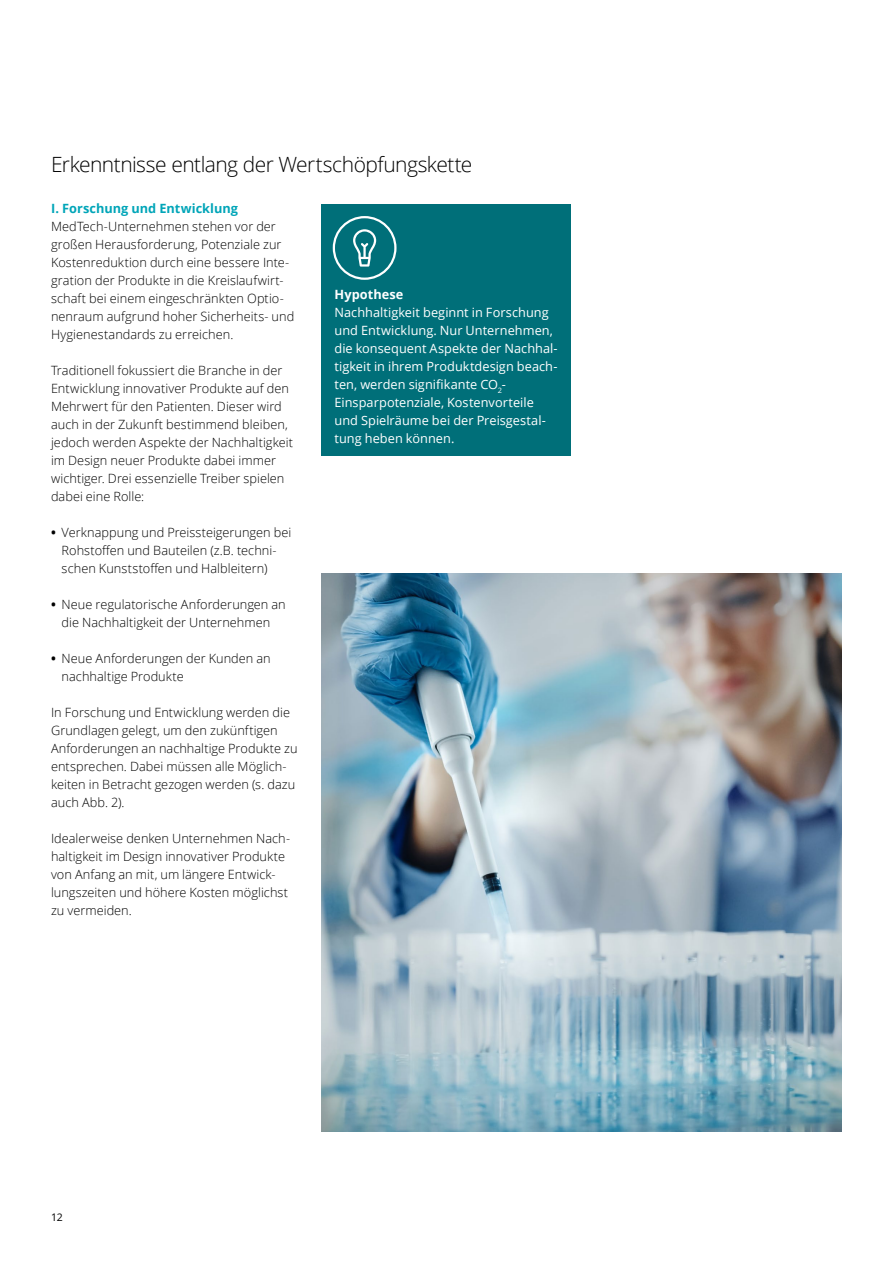
<style>
.page{position:relative;width:893px;height:1263px;background:#fff}
.page>*{position:absolute;margin:0;border:0;box-sizing:border-box;transform-origin:0 0}
.t1{font:300 21px "Open Sans";letter-spacing:-.025em;color:#000}
.t2{font:300 12.75px/18px "Open Sans";color:#000}
.t3{font:12.75px/18px "Open Sans";letter-spacing:.005em;color:#fff}
.t4{font:700 12.75px "Open Sans";color:#00a5b8}
.t5{font:700 12.75px "Open Sans";letter-spacing:.005em;color:#fff}
.t6{font:10.5px "Open Sans";color:#000}
.s1{font-weight:700}
</style>
<div class="page">
<img style="left:322px;top:573px;width:520px;height:558px">
<div style="left:322px;top:204px;width:249px;height:252px;background:#006f79"></div>
<svg style="left:333px;top:216px;width:63px;height:64px"></svg>
<h1 class="t1" style="left:51px;top:150px;width:423px">Erkenntnisse entlang der Wertschöpfungskette</h1>
<p class="t4" style="left:51px;top:199px;width:189px">I. Forschung und Entwicklung</p>
<p class="t2" style="left:51px;top:217px;width:245px">MedTech-Unternehmen stehen vor der großen Herausforderung, Potenziale zur Kostenreduktion durch eine bessere Inte&shy;gration der Produkte in die Kreislaufwirt&shy;schaft bei einem eingeschränkten Optio&shy;nenraum aufgrund hoher Sicherheits- und Hygienestandards zu erreichen.</p>
<p class="t2" style="left:51px;top:361px;width:244px">Traditionell fokussiert die Branche in der Entwicklung innovativer Produkte auf den Mehrwert fü r den Patienten. Dieser wird auch in der Zukunft bestimmend bleiben, jedoch werden Aspekte der Nachhaltigkeit im Design neuer Produkte dabei immer wichtiger. Drei essenzielle Treiber spielen dabei eine Rolle:</p>
<p class="t2" style="left:62px;top:523px;width:231px;text-indent:-11px"><span class="s1">•</span> Verknappung und Preissteigerungen bei<br>Rohstoffen und Bauteilen (z.B. techni&shy;schen Kunststoffen und Halbleitern)</p>
<p class="t2" style="left:51px;top:595px;width:236px;text-align:center"><span class="s1">•</span> Neue regulatorische Anforderungen an die Nachhaltigkeit der Unternehmen</p>
<p class="t2" style="left:62px;top:649px;width:211px;text-indent:-11px"><span class="s1">•</span> Neue Anforderungen der Kunden an nachhaltige Produkte</p>
<p class="t2" style="left:51px;top:703px;width:248px">In Forschung und Entwicklung werden die Grundlagen gelegt, um den zukü nftigen Anforderungen an nachhaltige Produkte zu entsprechen. Dabei müssen alle Möglich&shy;keiten in Betracht gezogen werden (s. dazu auch Abb. 2).</p>
<p class="t2" style="left:51px;top:829px;width:241px">Idealerweise denken Unternehmen Nach&shy;haltigkeit im Design innovativer Produkte von Anfang an mit, um längere Entwick&shy;lungszeiten und höhere Kosten möglichst zu vermeiden.</p>
<p class="t5" style="left:334px;top:285px;width:71px">Hypothese</p>
<p class="t3" style="left:334px;top:303px;width:225px">Nachhaltigkeit beginnt in Forschung und Entwicklung. Nur Unternehmen, die konsequent Aspekte der Nachhal&shy;tigkeit in ihrem Produktdesign beach&shy;ten, werden signifikante CO<sub>2</sub>- Einsparpotenziale, Kostenvorteile und Spielräume bei der Preisgestal&shy;tung heben können.</p>
<p class="t6" style="left:51px;top:1210px;width:13px">12</p>
</div>
